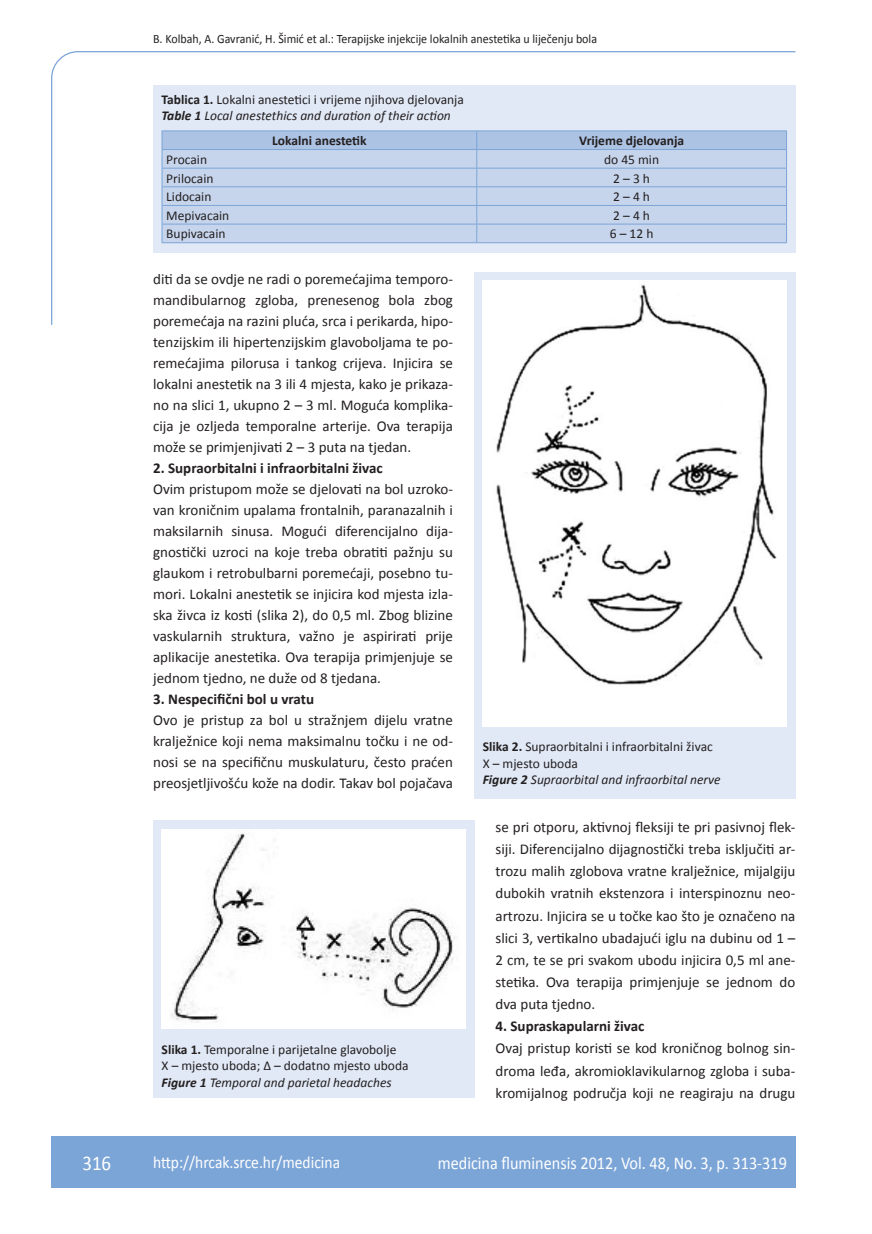
<style>
.page{position:relative;width:872px;height:1234px;background:#fff}
.page>*{position:absolute;margin:0;border:0;box-sizing:border-box;transform-origin:0 0}
.t1{font:21px "Calibri";color:#fff;scale:.9 1}
.t2{font:18px "Calibri";color:#fff;scale:.9 1}
.t3{font:17.25px "Calibri";color:#fff;scale:.9 1}
.osnovni_tekst{font:15px/21px "Calibri";color:#231f20;text-align:justify}
.osnovni_tekst-2{font:700 15px "Calibri";color:#231f20}
.potpis_slika{font:13.5px/16.5px "Calibri";color:#231f20}
.tablica{font:13.5px "Calibri";color:#231f20}
.tablica-2{font:700 13.5px "Calibri";color:#231f20}
.glava{font:12.75px "Calibri";color:#231f20;scale:.94 1}
.s1{font-weight:700}
.s2{font-weight:700;font-style:italic}
.s3{font-style:italic}
</style>
<div class="page">
<svg style="left:51px;top:51px;width:745px;height:275px"></svg>
<div style="left:51px;top:1135px;width:744px;height:51px;background:#7ca5d7"></div>
<div style="left:153px;top:85px;width:642px;height:168px;background:#e1e9f6"></div>
<hr style="left:162px;top:130px;width:315px;height:1px;background:#7ca5d7">
<hr style="left:477px;top:130px;width:310px;height:1px;background:#7ca5d7">
<svg style="left:162px;top:131px;width:625px;height:111px;background:#becfe9"></svg>
<hr style="left:162px;top:242px;width:315px;height:1px;background:#7ca5d7">
<hr style="left:477px;top:242px;width:310px;height:1px;background:#7ca5d7">
<div style="left:153px;top:820px;width:321px;height:277px;background:#e1e9f6"></div>
<img style="left:162px;top:829px;width:303px;height:199px">
<div style="left:474px;top:272px;width:321px;height:526px;background:#e1e9f6"></div>
<img style="left:483px;top:281px;width:303px;height:445px">
<p class="glava" style="left:153px;top:30px;width:474px">B. Kolbah, A. Gavranić, H. Šimić et al.: Terapijske injekcije lokalnih anestetika u liječenju bola</p>
<p class="potpis_slika" style="left:162px;top:90px;width:304px"><span class="s1">Tablica 1.</span> Lokalni anestetici i vrijeme njihova djelovanja<br><span class="s2">Table 1</span> <span class="s3">Local anestethics and duration of their action</span></p>
<p class="tablica-2" style="left:272px;top:132px;width:96px">Lokalni anestetik</p>
<p class="tablica-2" style="left:579px;top:132px;width:107px">Vrijeme djelovanja</p>
<p class="tablica" style="left:166px;top:151px;width:42px">Procain</p>
<p class="tablica" style="left:604px;top:151px;width:56px">do 45 min</p>
<p class="tablica" style="left:166px;top:170px;width:49px">Prilocain</p>
<p class="tablica" style="left:613px;top:170px;width:38px">2 – 3 h</p>
<p class="tablica" style="left:166px;top:188px;width:47px">Lidocain</p>
<p class="tablica" style="left:613px;top:188px;width:38px">2 – 4 h</p>
<p class="tablica" style="left:166px;top:207px;width:65px">Mepivacain</p>
<p class="tablica" style="left:613px;top:207px;width:38px">2 – 4 h</p>
<p class="tablica" style="left:166px;top:225px;width:61px">Bupivacain</p>
<p class="tablica" style="left:610px;top:225px;width:45px">6 – 12 h</p>
<p class="osnovni_tekst" style="left:153px;top:267px;width:301px">diti da se ovdje ne radi o poremećajima temporo&shy;mandibularnog zgloba, prenesenog bola zbog poremećaja na razini pluća, srca i perikarda, hipo&shy;tenzijskim ili hipertenzijskim glavoboljama te po&shy;remećajima pilorusa i tankog crijeva. Injicira se lokalni anestetik na 3 ili 4 mjesta, kako je prikaza&shy;no na slici 1, ukupno 2 – 3 ml. Moguća komplika&shy;cija je ozljeda temporalne arterije. Ova terapija može se primjenjivati 2 – 3 puta na tjedan.</p>
<p class="osnovni_tekst-2" style="left:153px;top:458px;width:231px">2. Supraorbitalni i infraorbitalni živac</p>
<p class="osnovni_tekst" style="left:153px;top:477px;width:301px">Ovim pristupom može se djelovati na bol uzroko&shy;van kroničnim upalama frontalnih, paranazalnih i maksilarnih sinusa. Mogući diferencijalno dija&shy;gnostički uzroci na koje treba obratiti pažnju su glaukom i retrobulbarni poremećaji, posebno tu&shy;mori. Lokalni anestetik se injicira kod mjesta izla&shy;ska živca iz kosti (slika 2), do 0,5 ml. Zbog blizine vaskularnih struktura, važno je aspirirati prije aplikacije anestetika. Ova terapija primjenjuje se jednom tjedno, ne duže od 8 tjedana.</p>
<p class="osnovni_tekst-2" style="left:153px;top:689px;width:162px">3. Nespecifični bol u vratu</p>
<p class="osnovni_tekst" style="left:153px;top:708px;width:301px">Ovo je pristup za bol u stražnjem dijelu vratne kralježnice koji nema maksimalnu točku i ne od&shy;nosi se na specifičnu muskulaturu, često praćen preosjetljivošću kože na dodir. Takav bol pojačava</p>
<p class="potpis_slika" style="left:162px;top:1040px;width:248px"><span class="s1">Slika 1.</span> Temporalne i parijetalne glavobolje<br>X – mjesto uboda; ∆ – dodatno mjesto uboda<br><span class="s2">Figure 1</span> <span class="s3">Temporal and parietal headaches</span></p>
<p class="potpis_slika" style="left:483px;top:737px;width:239px"><span class="s1">Slika 2.</span> Supraorbitalni i infraorbitalni živac<br>X – mjesto uboda<br><span class="s2">Figure 2</span> <span class="s3">Supraorbital and infraorbital nerve</span></p>
<p class="osnovni_tekst" style="left:495px;top:815px;width:301px;line-height:22.2px">se pri otporu, aktivnoj fleksiji te pri pasivnoj flek&shy;siji. Diferencijalno dijagnostički treba isključiti ar&shy;trozu malih zglobova vratne kralježnice, mijalgiju dubokih vratnih ekstenzora i interspinoznu neo&shy;artrozu. Injicira se u točke kao što je označeno na slici 3, vertikalno ubadajući iglu na dubinu od 1 – 2 cm, te se pri svakom ubodu injicira 0,5 ml ane&shy;stetika. Ova terapija primjenjuje se jednom do dva puta tjedno.</p>
<p class="osnovni_tekst-2" style="left:495px;top:1016px;width:150px">4. Supraskapularni živac</p>
<p class="osnovni_tekst" style="left:495px;top:1036px;width:301px;line-height:22.2px">Ovaj pristup koristi se kod kroničnog bolnog sin&shy;droma leđa, akromioklavikularnog zgloba i suba&shy;kromijalnog područja koji ne reagiraju na drugu</p>
<p class="t1" style="left:82px;top:1149px;width:33px">316</p>
<p class="t3" style="left:153px;top:1150px;width:209px">http://hrcak.srce.hr/medicina</p>
<p class="t2" style="left:438px;top:1151px;width:389px">medicina fluminensis 2012, Vol. 48, No. 3, p. 313-319</p>
</div>
